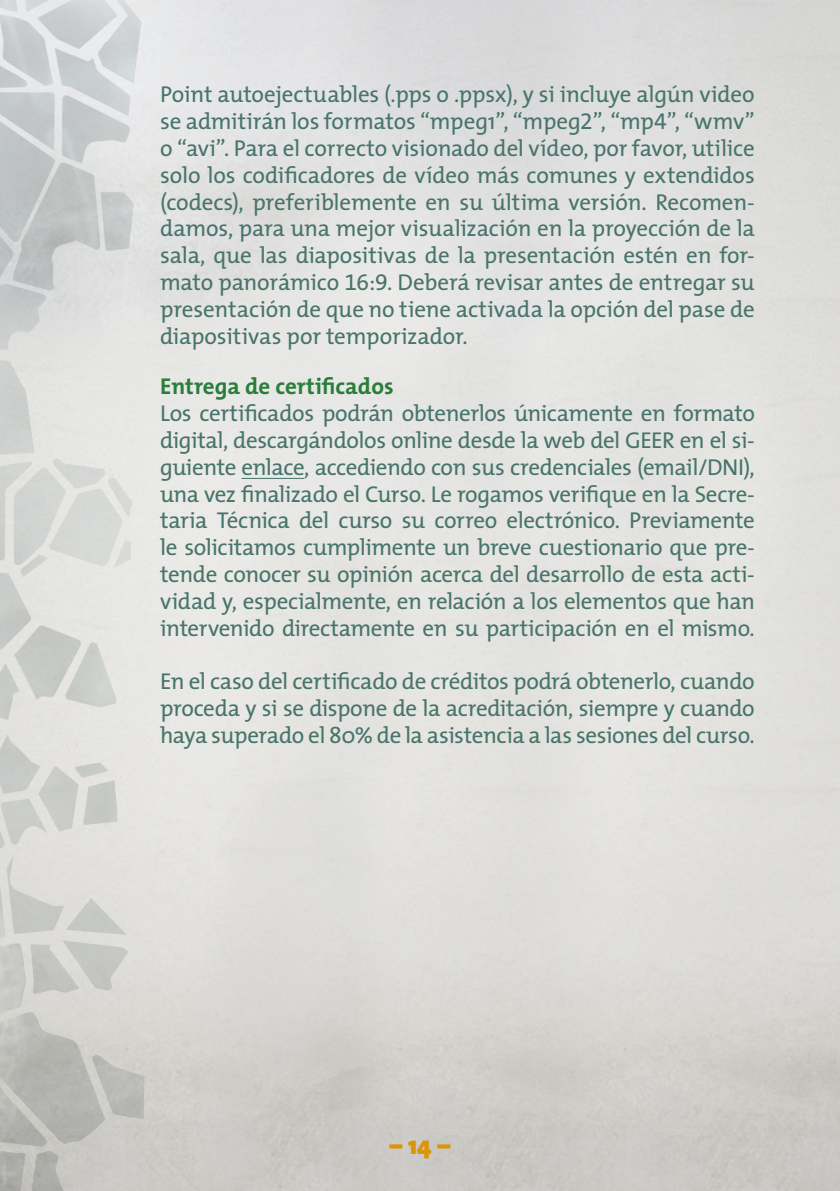
<style>
.page{position:relative;width:840px;height:1191px;background:#fff}
.page>*{position:absolute;margin:0;border:0;box-sizing:border-box;transform-origin:0 0}
.t1{font:900 26px "The Mix";color:#db9508}
.t2{font:23px/26.8px "The Mix";letter-spacing:-.015em;color:#47746b;text-align:justify}
.Epigrafe_informacion{font:700 23px "The Mix";letter-spacing:-.005em;color:#2a7d3b}
.s1{font-family:"The Mix Regular Expert"}
</style>
<div class="page">
<img style="left:0;top:0;width:295px;height:1191px">
<hr style="left:241px;top:478px;width:63px;height:1px;background:#47746b">
<p class="t2" style="left:160px;top:80px;width:596px">Point autoejectuables (.pps o .ppsx), y si incluye algún video se admitirán los formatos “mpeg1”, “mpeg<span class="s1">2</span>”, “mp<span class="s1">4</span>”, “wmv” o “avi”. Para el correcto visionado del vídeo, por favor, utilice solo los codificadores de vídeo más comunes y extendidos (codecs), preferiblemente en su última versión. Recomen&shy;damos, para una mejor visualización en la proyección de la sala, que las diapositivas de la presentación estén en for&shy;mato panorámico <span class="s1">16:9</span>. Deberá revisar antes de entregar su presentación de que no tiene activada la opción del pase de diapositivas por temporizador.</p>
<p class="Epigrafe_informacion" style="left:160px;top:367px;width:235px">Entrega de certificados</p>
<p class="t2" style="left:160px;top:399px;width:596px">Los certificados podrán obtenerlos únicamente en formato digital, descargándolos online desde la web del GEER en el si&shy;guiente enlace, accediendo con sus credenciales (email/DNI), una vez finalizado el Curso. Le rogamos verifique en la Secre&shy;taria Técnica del curso su correo electrónico. Previamente le solicitamos cumplimente un breve cuestionario que pre&shy;tende conocer su opinión acerca del desarrollo de esta acti&shy;vidad y, especialmente, en relación a los elementos que han intervenido directamente en su participación en el mismo.</p>
<p class="t2" style="left:160px;top:667px;width:596px">En el caso del certificado de créditos podrá obtenerlo, cuando proceda y si se dispone de la acreditación, siempre y cuando haya superado el 80% de la asistencia a las sesiones del curso.</p>
<p class="t1" style="left:389px;top:1123px;width:62px">– 14 –</p>
</div>
